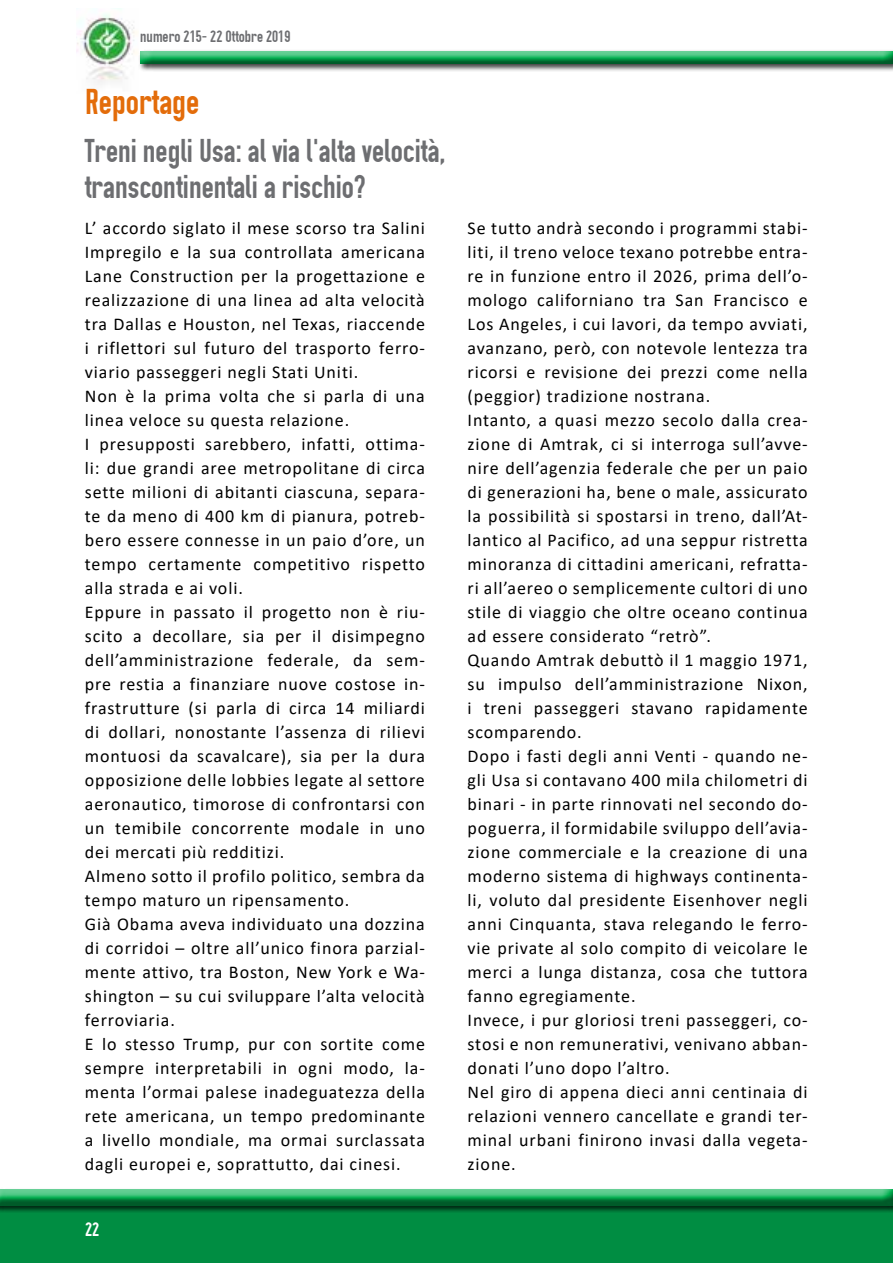
<style>
.page{position:relative;width:893px;height:1263px;background:#fff}
.page>*{position:absolute;margin:0;border:0;box-sizing:border-box;transform-origin:0 0}
.t1{font:36px "OSP DIN";color:#e36c0a}
.t2{font:33px/36px "OSP DIN";color:#6d6e71}
.t3{font:19.5px "OSP DIN";color:#fff}
.t4{font:18px/24px "Calibri";letter-spacing:.05em;color:#000}
.t5{font:16.5px "OSP DIN";color:#6d6e71}
</style>
<div class="page">
<img style="left:76px;top:14px;width:61px;height:70px">
<div style="left:139px;top:49px;width:754px;height:22px;background:#000;opacity:.75"></div>
<div style="left:140px;top:48px;width:753px;height:13px;background:#fff"></div>
<div style="left:140px;top:51px;width:753px;height:14px;background:#000;opacity:.49"></div>
<hr style="left:891px;top:49px;width:2px;height:22px;background:#000;opacity:.75">
<svg style="left:892px;top:49px;width:1px;height:16px"></svg>
<div style="left:0;top:1199px;width:893px;height:64px;background:#008d42"></div>
<div style="left:0;top:1188px;width:893px;height:25px;background:#000;opacity:.75"></div>
<div style="left:0;top:1186px;width:893px;height:16px;background:#fff"></div>
<div style="left:0;top:1189px;width:893px;height:17px;background:#000;opacity:.49"></div>
<hr style="left:891px;top:1188px;width:2px;height:25px;background:#000;opacity:.75">
<svg style="left:892px;top:1188px;width:1px;height:18px"></svg>
<p class="t5" style="left:140px;top:28px;width:152px">numero 215- 22 Ottobre 2019</p>
<h1 class="t1" style="left:85px;top:83px;width:116px">Reportage</h1>
<h2 class="t2" style="left:85px;top:133px;width:362px">Treni negli Usa: al via l'alta velocità, transcontinentali a rischio?</h2>
<p class="t4" style="left:85px;top:216px;width:342px">L’ accordo siglato il mese scorso tra Salini Impregilo e la sua controllata americana Lane Construction per la progettazione e realizzazione di una linea ad alta velocità tra Dallas e Houston, nel Texas, riaccende i riflettori sul futuro del trasporto ferro&shy;viario passeggeri negli Stati Uniti.<br>Non è la prima volta che si parla di una linea veloce su questa relazione.<br>I presupposti sarebbero, infatti, ottima&shy;li: due grandi aree metropolitane di circa sette milioni di abitanti ciascuna, separa&shy;te da meno di 400 km di pianura, potreb&shy;bero essere connesse in un paio d’ore, un tempo certamente competitivo rispetto alla strada e ai voli.<br>Eppure in passato il progetto non è riu&shy;scito a decollare, sia per il disimpegno dell’amministrazione federale, da sem&shy;pre restia a finanziare nuove costose in&shy;frastrutture (si parla di circa 14 miliardi di dollari, nonostante l’assenza di rilievi montuosi da scavalcare), sia per la dura opposizione delle lobbies legate al settore aeronautico, timorose di confrontarsi con un temibile concorrente modale in uno dei mercati più redditizi.<br>Almeno sotto il profilo politico, sembra da tempo maturo un ripensamento.<br>Già Obama aveva individuato una dozzina di corridoi – oltre all’unico finora parzial&shy;mente attivo, tra Boston, New York e Wa&shy;shington – su cui sviluppare l’alta velocità ferroviaria.<br>E lo stesso Trump, pur con sortite come sempre interpretabili in ogni modo, la&shy;menta l’ormai palese inadeguatezza della rete americana, un tempo predominante a livello mondiale, ma ormai surclassata dagli europei e, soprattutto, dai cinesi.</p>
<p class="t4" style="left:468px;top:215px;width:342px">Se tutto andrà secondo i programmi stabi&shy;liti, il treno veloce texano potrebbe entra&shy;re in funzione entro il 2026, prima dell’o&shy;mologo californiano tra San Francisco e Los Angeles, i cui lavori, da tempo avviati, avanzano, però, con notevole lentezza tra ricorsi e revisione dei prezzi come nella (peggior) tradizione nostrana.<br>Intanto, a quasi mezzo secolo dalla crea&shy;zione di Amtrak, ci si interroga sull’avve&shy;nire dell’agenzia federale che per un paio di generazioni ha, bene o male, assicurato la possibilità si spostarsi in treno, dall’At&shy;lantico al Pacifico, ad una seppur ristretta minoranza di cittadini americani, refratta&shy;ri all’aereo o semplicemente cultori di uno stile di viaggio che oltre oceano continua ad essere considerato “retrò”.<br>Quando Amtrak debuttò il 1 maggio 1971, su impulso dell’amministrazione Nixon, i treni passeggeri stavano rapidamente scomparendo.<br>Dopo i fasti degli anni Venti - quando ne&shy;gli Usa si contavano 400 mila chilometri di binari - in parte rinnovati nel secondo do&shy;poguerra, il formidabile sviluppo dell’avia&shy;zione commerciale e la creazione di una moderno sistema di highways continenta&shy;li, voluto dal presidente Eisenhover negli anni Cinquanta, stava relegando le ferro&shy;vie private al solo compito di veicolare le merci a lunga distanza, cosa che tuttora fanno egregiamente.<br>Invece, i pur gloriosi treni passeggeri, co&shy;stosi e non remunerativi, venivano abban&shy;donati l’uno dopo l’altro.<br>Nel giro di appena dieci anni centinaia di relazioni vennero cancellate e grandi ter&shy;minal urbani finirono invasi dalla vegeta&shy;zione.</p>
<p class="t3" style="left:85px;top:1219px;width:16px">22</p>
</div>
